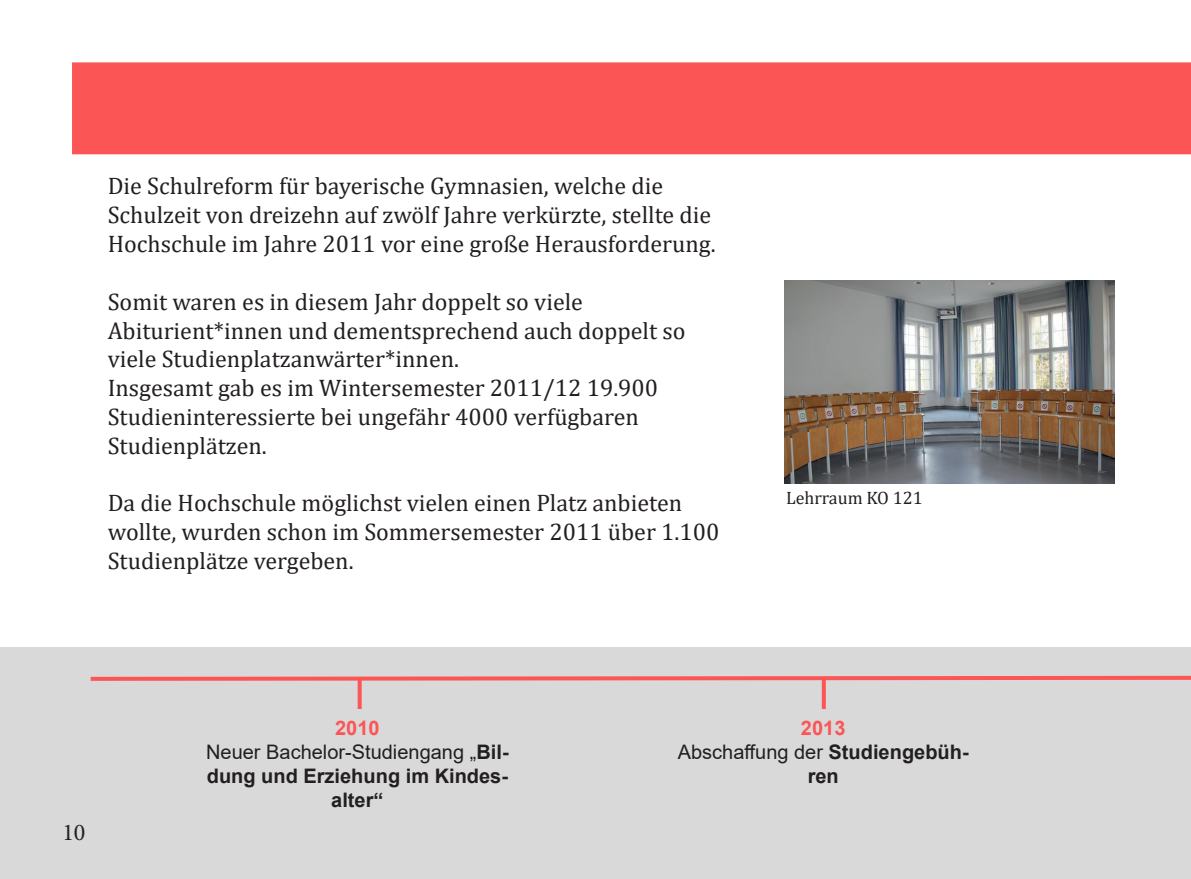
<style>
.page{position:relative;width:1191px;height:879px;background:#fff}
.page>*{position:absolute;margin:0;border:0;box-sizing:border-box;transform-origin:0 0}
.t1{font:24px/28.8px "Cambria";color:#231f20}
.t2{font:24px "Minion Pro";color:#231f20}
.t3{font:700 20px/24px "Arial";color:#231f20;text-align:center}
.t4{font:18px "Cambria";color:#231f20}
.s1{color:#fc5555}
.s2{font-weight:400}
</style>
<div class="page">
<div style="left:0;top:647px;width:1191px;height:232px;background:#d9d9d9"></div>
<svg style="left:90px;top:675px;width:1101px;height:8px"></svg>
<svg style="left:358px;top:678px;width:4px;height:31px"></svg>
<svg style="left:822px;top:678px;width:4px;height:31px"></svg>
<img style="left:784px;top:281px;width:330px;height:202px">
<div style="left:72px;top:62px;width:1119px;height:93px;background:#fc5555"></div>
<p class="t1" style="left:108px;top:172px;width:609px">Die Schulreform für bayerische Gymnasien, welche die<br>Schulzeit von dreizehn auf zwölf Jahre verkürzte, stellte die<br>Hochschule im Jahre 2011 vor eine große Herausforderung.</p>
<p class="t1" style="left:108px;top:287px;width:579px">Somit waren es in diesem Jahr doppelt so viele Abiturient*innen und dementsprechend auch doppelt so viele Studienplatzanwärter*innen.<br>Insgesamt gab es im Wintersemester 2011/12 19.900<br>Studieninteressierte bei ungefähr 4000 verfügbaren Studienplätzen.</p>
<p class="t1" style="left:108px;top:489px;width:613px">Da die Hochschule möglichst vielen einen Platz anbieten wollte, wurden schon im Sommersemester 2011 über 1.100<br>Studienplätze vergeben.</p>
<p class="t4" style="left:786px;top:487px;width:138px">Lehrraum KO 121</p>
<p class="t2" style="left:62px;top:816px;width:25px">10</p>
<p class="t3" style="left:206px;top:716px;width:304px"><span class="s1">2010<br></span><span class="s2">Neuer Bachelor-Studiengang „</span>Bil&shy;dung und Erziehung im Kindes&shy;alter“</p>
<p class="t3" style="left:678px;top:716px;width:292px"><span class="s1">2013<br></span><span class="s2">Abschaffung der</span> Studiengebüh&shy;ren</p>
</div>
